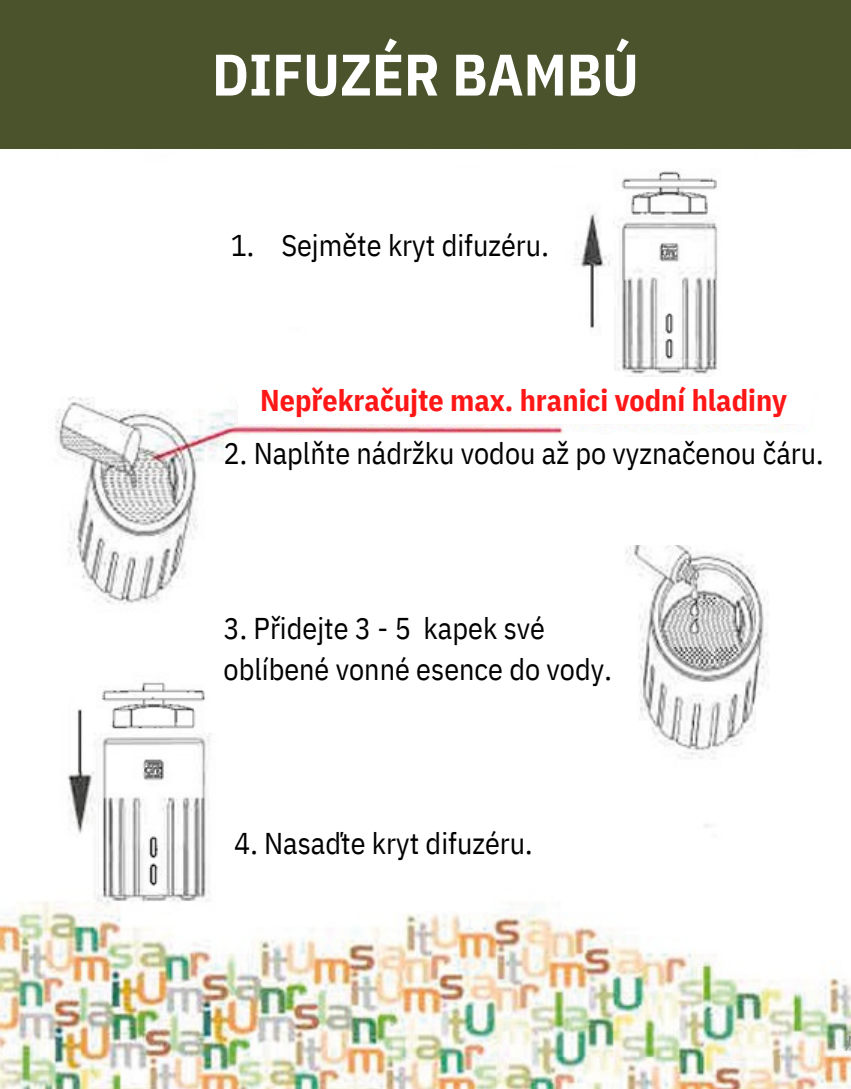
<style>
.page{position:relative;width:851px;height:1089px;background:#fff}
.page>*{position:absolute;margin:0;border:0;box-sizing:border-box;transform-origin:0 0}
.t1{font:700 58.5px "IBM Plex Sans Cond";color:#fff}
.t2{font:30px/41.7px "IBM Plex Sans Cond";color:#000}
.t3{font:700 30px "IBM Plex Sans Cond";color:#ff1616}
</style>
<div class="page">
<img style="left:0;top:148px;width:850px;height:941px">
<div style="left:227px;top:812px;width:266px;height:99px;background:#fff"></div>
<div style="left:214px;top:583px;width:423px;height:132px;background:#fff"></div>
<div style="left:238px;top:435px;width:553px;height:110px;background:#fff"></div>
<div style="left:238px;top:377px;width:571px;height:46px;background:#fff"></div>
<div style="left:181px;top:201px;width:366px;height:125px;background:#fff"></div>
<div style="left:0;top:0;width:850px;height:148px;background:#4b532c"></div>
<p class="t1" style="left:212px;top:36px;width:428px">DIFUZÉR BAMBÚ</p>
<p class="t2" style="left:231px;top:224px;width:319px">1. Sejměte kryt difuzéru.</p>
<p class="t3" style="left:260px;top:380px;width:528px">Nepřekračujte max. hranici vodní hladiny</p>
<p class="t2" style="left:224px;top:432px;width:601px">2. Naplňte nádržku vodou až po vyznačenou čáru.</p>
<p class="t2" style="left:223px;top:607px;width:390px">3. Přidejte 3 - 5 kapek své oblíbené vonné esence do vody.</p>
<p class="t2" style="left:234px;top:822px;width:300px">4. Nasaďte kryt difuzéru.</p>
</div>
